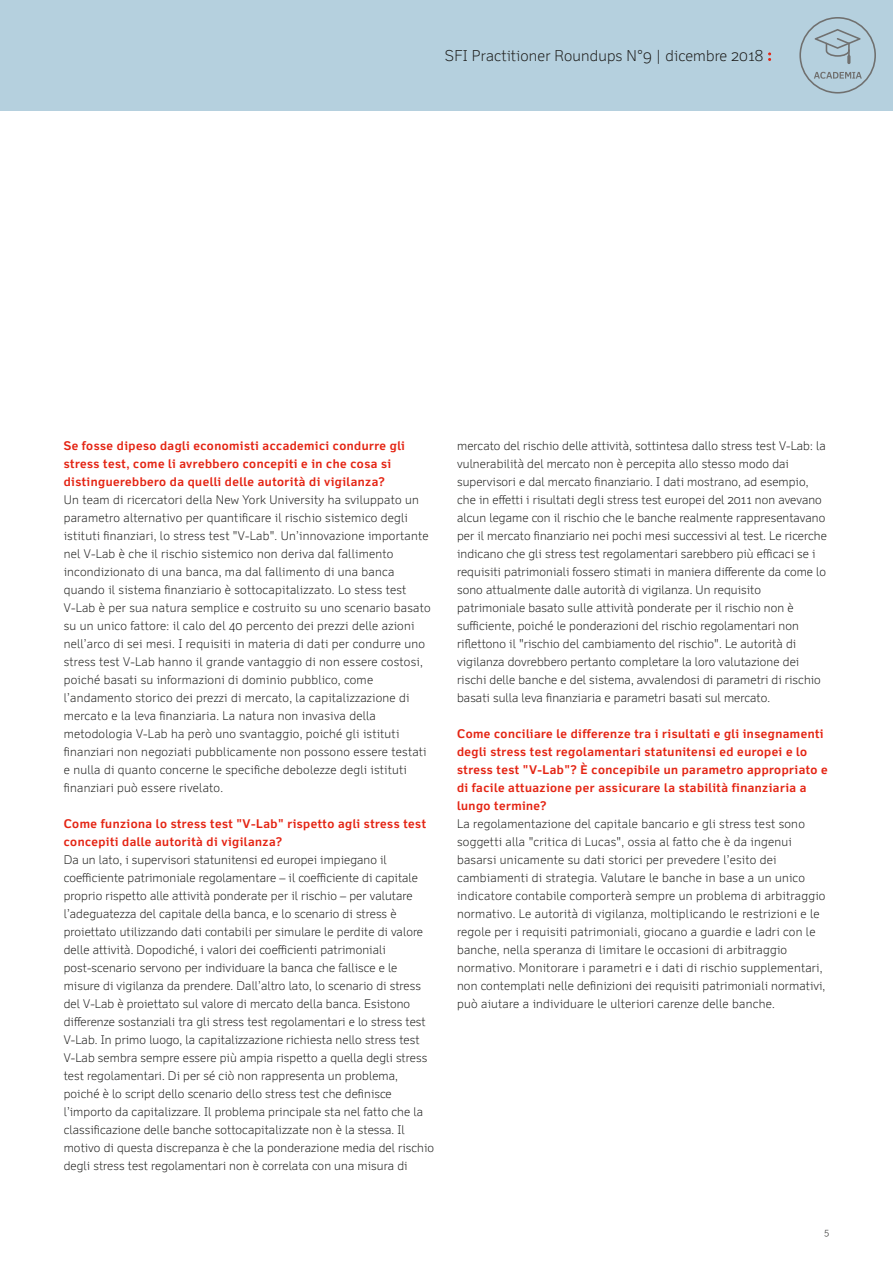
<style>
.page{position:relative;width:893px;height:1263px;background:#fff}
.page>*{position:absolute;margin:0;border:0;box-sizing:border-box;transform-origin:0 0}
.t1{font:300 15px "Felbridge Pro";letter-spacing:.01em;color:#1d1d1b}
.Copy{font:300 12px/18px "Felbridge Pro";letter-spacing:.01em;color:#1d1d1b}
.Subtitle_ohne_absatz{font:700 12px/18px "Felbridge Pro";letter-spacing:.04em;color:#e42413}
.t2{font:300 9px "Felbridge Pro";color:#1d1d1b}
.s1{font-family:"New Baskerville Std";font-weight:400;font-size:16.5px;color:#e42413}
</style>
<div class="page">
<div style="left:0;top:0;width:893px;height:111px;background:#b5d0de"></div>
<svg style="left:768px;top:53px;width:3px;height:8px"></svg>
<svg style="left:799px;top:17px;width:77px;height:77px"></svg>
<p class="t1" style="left:445px;top:47px;width:328px">SFI Practitioner Roundups N°9 | dicembre 2018 <span class="s1">:</span></p>
<p class="Subtitle_ohne_absatz" style="left:64px;top:436px;width:343px">Se fosse dipeso dagli economisti accademici condurre gli stress test, come li avrebbero concepiti e in che cosa si distinguerebbero da quelli delle autorità di vigilanza?</p>
<p class="Copy" style="left:64px;top:490px;width:368px">Un team di ricercatori della New York University ha sviluppato un parametro alternativo per quantificare il rischio sistemico degli istituti finanziari, lo stress test "V-Lab". Un’innovazione importante nel V-Lab è che il rischio sistemico non deriva dal fallimento incondizionato di una banca, ma dal fallimento di una banca quando il sistema finanziario è sottocapitalizzato. Lo stess test V-Lab è per sua natura semplice e costruito su uno scenario basato su un unico fattore: il calo del 40 percento dei prezzi delle azioni nell’arco di sei mesi. I requisiti in materia di dati per condurre uno stress test V-Lab hanno il grande vantaggio di non essere costosi, poiché basati su informazioni di dominio pubblico, come l’andamento storico dei prezzi di mercato, la capitalizzazione di mercato e la leva finanziaria. La natura non invasiva della metodologia V-Lab ha però uno svantaggio, poiché gli istituti finanziari non negoziati pubblicamente non possono essere testati e nulla di quanto concerne le specifiche debolezze degli istituti finanziari può essere rivelato.</p>
<p class="Subtitle_ohne_absatz" style="left:64px;top:814px;width:364px">Come funziona lo stress test "V-Lab" rispetto agli stress test concepiti dalle autorità di vigilanza?</p>
<p class="Copy" style="left:64px;top:850px;width:372px">Da un lato, i supervisori statunitensi ed europei impiegano il coefficiente patrimoniale regolamentare – il coefficiente di capitale proprio rispetto alle attività ponderate per il rischio – per valutare l’adeguatezza del capitale della banca, e lo scenario di stress è proiettato utilizzando dati contabili per simulare le perdite di valore delle attività. Dopodiché, i valori dei coefficienti patrimoniali post-scenario servono per individuare la banca che fallisce e le misure di vigilanza da prendere. Dall’altro lato, lo scenario di stress del V-Lab è proiettato sul valore di mercato della banca. Esistono differenze sostanziali tra gli stress test regolamentari e lo stress test V-Lab. In primo luogo, la capitalizzazione richiesta nello stress test V-Lab sembra sempre essere più ampia rispetto a quella degli stress test regolamentari. Di per sé ciò non rappresenta un problema, poiché è lo script dello scenario dello stress test che definisce l’importo da capitalizzare. Il problema principale sta nel fatto che la classificazione delle banche sottocapitalizzate non è la stessa. Il motivo di questa discrepanza è che la ponderazione media del rischio degli stress test regolamentari non è correlata con una misura di</p>
<p class="Copy" style="left:457px;top:436px;width:371px">mercato del rischio delle attività, sottintesa dallo stress test V-Lab: la vulnerabilità del mercato non è percepita allo stesso modo dai supervisori e dal mercato finanziario. I dati mostrano, ad esempio, che in effetti i risultati degli stress test europei del 2011 non avevano alcun legame con il rischio che le banche realmente rappresentavano per il mercato finanziario nei pochi mesi successivi al test. Le ricerche indicano che gli stress test regolamentari sarebbero più efficaci se i requisiti patrimoniali fossero stimati in maniera differente da come lo sono attualmente dalle autorità di vigilanza. Un requisito patrimoniale basato sulle attività ponderate per il rischio non è sufficiente, poiché le ponderazioni del rischio regolamentari non riflettono il "rischio del cambiamento del rischio". Le autorità di vigilanza dovrebbero pertanto completare la loro valutazione dei rischi delle banche e del sistema, avvalendosi di parametri di rischio basati sulla leva finanziaria e parametri basati sul mercato.</p>
<p class="Subtitle_ohne_absatz" style="left:457px;top:724px;width:372px">Come conciliare le differenze tra i risultati e gli insegnamenti degli stress test regolamentari statunitensi ed europei e lo stress test "V-Lab"? È concepibile un parametro appropriato e di facile attuazione per assicurare la stabilità finanziaria a lungo termine?</p>
<p class="Copy" style="left:457px;top:814px;width:370px">La regolamentazione del capitale bancario e gli stress test sono soggetti alla "critica di Lucas", ossia al fatto che è da ingenui basarsi unicamente su dati storici per prevedere l’esito dei cambiamenti di strategia. Valutare le banche in base a un unico indicatore contabile comporterà sempre un problema di arbitraggio normativo. Le autorità di vigilanza, moltiplicando le restrizioni e le regole per i requisiti patrimoniali, giocano a guardie e ladri con le banche, nella speranza di limitare le occasioni di arbitraggio normativo. Monitorare i parametri e i dati di rischio supplementari, non contemplati nelle definizioni dei requisiti patrimoniali normativi, può aiutare a individuare le ulteriori carenze delle banche.</p>
<p class="t2" style="left:824px;top:1226px;width:6px">5</p>
</div>
